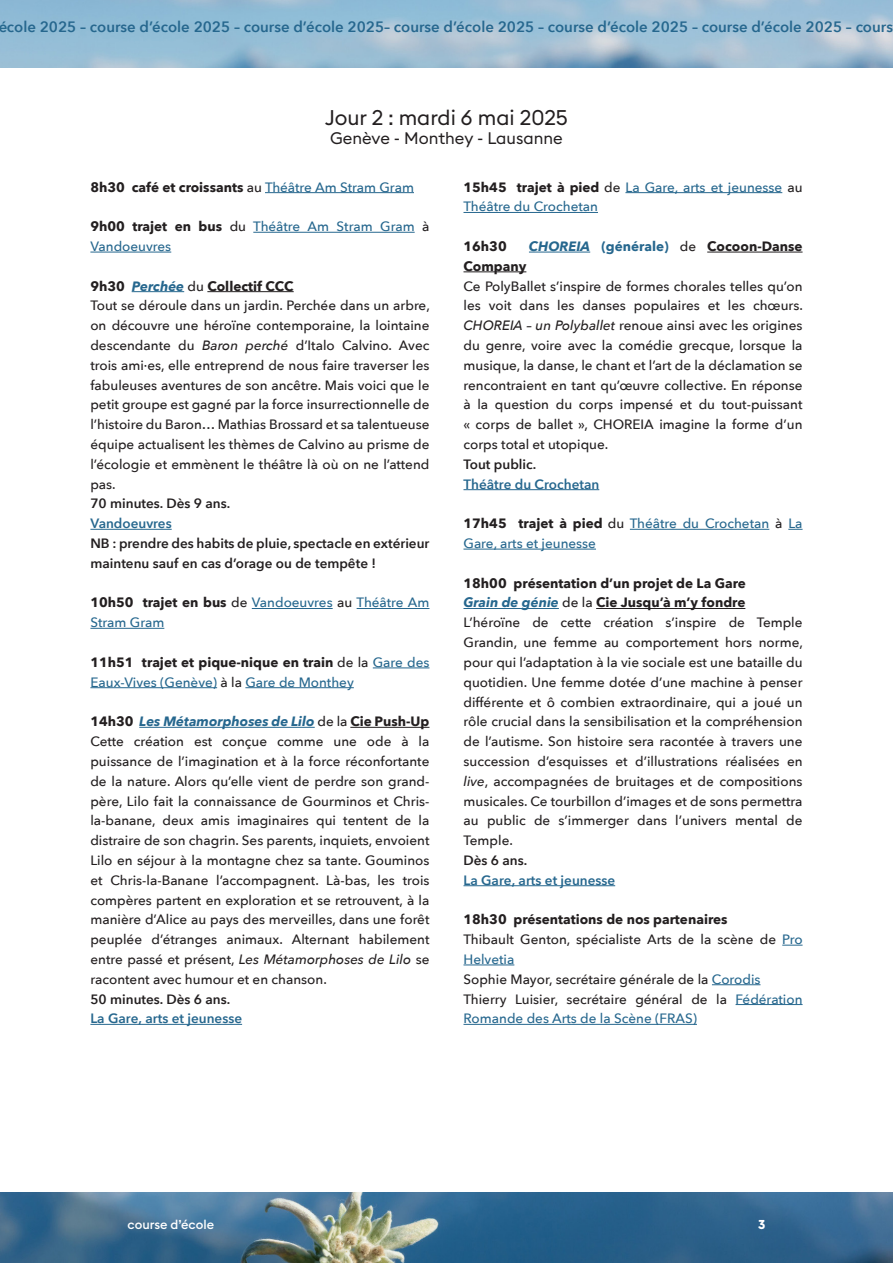
<style>
.page{position:relative;width:893px;height:1263px;background:#fff}
.page>*{position:absolute;margin:0;border:0;box-sizing:border-box;transform-origin:0 0}
.t1{font:21px "Euclid Square";color:#231f20}
.t2{font:16.5px "Euclid Square";color:#231f20}
.t3{font:600 15px "Avenir Next";color:#26678e}
.t4{font:500 13.5px/19.8px "Avenir Next";color:#231f20;text-align:justify}
.t5{font:500 13.5px/19.8px "Avenir Next";color:#26678e}
.t6{font:700 13.5px "Avenir Next";color:#231f20}
.t7{font:600 13.5px/19.8px "Avenir Next";color:#231f20}
.t8{font:600 13.5px "Avenir Next";color:#26678e}
.t9{font:italic 700 13.5px "Avenir Next";color:#26678e}
.t10{font:500 12.75px "Euclid Square";color:#fff}
.t11{font:700 12.75px "Euclid Square";color:#fff}
.s1{font-weight:500}
.s2{font-weight:500;color:#26678e}
.s3{font-weight:700;color:#231f20}
.s4{color:#231f20}
.s5{font-style:italic;color:#26678e}
.s6{font-style:italic}
.s7{font-style:normal;color:#231f20}
.s8{font-weight:500;font-style:normal;color:#231f20}
.s9{color:#26678e}
</style>
<div class="page">
<img style="left:0;top:0;width:893px;height:67px">
<img style="left:0;top:1192px;width:893px;height:71px">
<hr style="left:265px;top:192px;width:149px;height:1px;background:#26678e">
<hr style="left:253px;top:232px;width:162px;height:1px;background:#26678e">
<hr style="left:90px;top:252px;width:81px;height:1px;background:#26678e">
<hr style="left:132px;top:291px;width:52px;height:1px;background:#26678e">
<hr style="left:207px;top:291px;width:87px;height:1px;background:#231f20">
<hr style="left:90px;top:529px;width:82px;height:1px;background:#26678e">
<hr style="left:252px;top:608px;width:81px;height:1px;background:#26678e">
<hr style="left:357px;top:608px;width:72px;height:1px;background:#26678e">
<hr style="left:90px;top:628px;width:74px;height:1px;background:#26678e">
<hr style="left:373px;top:667px;width:56px;height:1px;background:#26678e">
<hr style="left:90px;top:687px;width:127px;height:1px;background:#26678e">
<hr style="left:245px;top:687px;width:109px;height:1px;background:#26678e">
<hr style="left:139px;top:727px;width:176px;height:1px;background:#26678e">
<hr style="left:350px;top:727px;width:79px;height:1px;background:#231f20">
<hr style="left:90px;top:1024px;width:152px;height:1px;background:#26678e">
<hr style="left:625px;top:192px;width:157px;height:1px;background:#26678e">
<hr style="left:463px;top:212px;width:135px;height:1px;background:#26678e">
<hr style="left:529px;top:252px;width:61px;height:1px;background:#26678e">
<hr style="left:707px;top:252px;width:96px;height:1px;background:#231f20">
<hr style="left:463px;top:271px;width:63px;height:1px;background:#231f20">
<hr style="left:463px;top:489px;width:136px;height:1px;background:#26678e">
<hr style="left:630px;top:529px;width:139px;height:1px;background:#26678e">
<svg style="left:788px;top:529px;width:15px;height:1px"></svg>
<hr style="left:463px;top:549px;width:133px;height:1px;background:#26678e">
<hr style="left:463px;top:608px;width:96px;height:1px;background:#26678e">
<hr style="left:596px;top:608px;width:149px;height:1px;background:#231f20">
<hr style="left:463px;top:885px;width:152px;height:1px;background:#26678e">
<svg style="left:782px;top:945px;width:21px;height:1px"></svg>
<hr style="left:463px;top:964px;width:51px;height:1px;background:#26678e">
<hr style="left:712px;top:984px;width:48px;height:1px;background:#26678e">
<hr style="left:736px;top:1004px;width:67px;height:1px;background:#26678e">
<hr style="left:463px;top:1024px;width:234px;height:1px;background:#26678e">
<p class="t3" style="left:-2px;top:14px;width:896px">école 2025 – course d’école 2025 – course d’école 2025– course d’école 2025 – course d’école 2025 – course d’école 2025 – cours</p>
<p class="t1" style="left:325px;top:104px;width:244px">Jour 2 : mardi 6 mai 2025</p>
<p class="t2" style="left:330px;top:128px;width:234px">Genève - Monthey - Lausanne</p>
<p class="t6" style="left:90px;top:175px;width:325px">8h30 café et croissants <span class="s1">au</span> <span class="s2">Théâtre Am Stram Gram</span></p>
<p class="t5" style="left:90px;top:216px;width:341px"><span class="s3">9h00 trajet en bus</span> <span class="s4">du</span> Théâtre Am Stram Gram <span class="s4">à<br></span>Vandoeuvres</p>
<p class="t6" style="left:90px;top:274px;width:205px">9h30 <span class="s5">Perchée</span> <span class="s1">du</span> Collectif CCC</p>
<p class="t4" style="left:90px;top:295px;width:341px">Tout se déroule dans un jardin. Perchée dans un arbre, on découvre une héroïne contemporaine, la lointaine descendante du <span class="s6">Baron perché</span> d’Italo Calvino. Avec trois ami·es, elle entreprend de nous faire traverser les fabuleuses aventures de son ancêtre. Mais voici que le petit groupe est gagné par la force insurrectionnelle de l’histoire du Baron… Mathias Brossard et sa talentueuse équipe actualisent les thèmes de Calvino au prisme de l’écologie et emmènent le théâtre là où on ne l’attend pas.</p>
<p class="t7" style="left:90px;top:493px;width:141px">70 minutes. Dès 9 ans.</p>
<p class="t8" style="left:90px;top:512px;width:83px">Vandoeuvres</p>
<p class="t7" style="left:90px;top:533px;width:341px">NB : prendre des habits de pluie, spectacle en extérieur maintenu sauf en cas d’orage ou de tempête !</p>
<p class="t5" style="left:90px;top:592px;width:341px"><span class="s3">10h50 trajet en bus</span> <span class="s4">de</span> Vandoeuvres <span class="s4">au</span> Théâtre Am<br>Stram Gram</p>
<p class="t5" style="left:90px;top:652px;width:341px"><span class="s3">11h51 trajet et pique-nique en train</span> <span class="s4">de la</span> Gare des<br>Eaux-Vives (Genève) <span class="s4">à la</span> Gare de Monthey</p>
<p class="t9" style="left:90px;top:710px;width:341px"><span class="s7">14h30</span> Les Métamorphoses de Lilo <span class="s8">de la</span> <span class="s7">Cie Push-Up</span></p>
<p class="t4" style="left:90px;top:731px;width:341px">Cette création est conçue comme une ode à la puissance de l’imagination et à la force réconfortante de la nature. Alors qu’elle vient de perdre son grand&shy;père, Lilo fait la connaissance de Gourminos et Chris&shy;la-banane, deux amis imaginaires qui tentent de la distraire de son chagrin. Ses parents, inquiets, envoient Lilo en séjour à la montagne chez sa tante. Gouminos et Chris-la-Banane l’accompagnent. Là-bas, les trois compères partent en exploration et se retrouvent, à la manière d’Alice au pays des merveilles, dans une forêt peuplée d’étranges animaux. Alternant habilement entre passé et présent, <span class="s6">Les Métamorphoses de Lilo</span> se racontent avec humour et en chanson.</p>
<p class="t7" style="left:90px;top:988px;width:141px">50 minutes. Dès 6 ans.</p>
<p class="t8" style="left:90px;top:1007px;width:153px">La Gare, arts et jeunesse</p>
<p class="t5" style="left:463px;top:177px;width:341px"><span class="s3">15h45 trajet à pied</span> <span class="s4">de</span> La Gare, arts et jeunesse <span class="s4">au<br></span>Théâtre du Crochetan</p>
<p class="t6" style="left:463px;top:235px;width:45px">16h30</p>
<p class="t6" style="left:529px;top:235px;width:275px"><span class="s5">CHOREIA</span> <span class="s9">(générale)</span> <span class="s1">de</span> Cocoon-Danse</p>
<p class="t6" style="left:463px;top:254px;width:64px">Company</p>
<p class="t4" style="left:463px;top:276px;width:341px">Ce PolyBallet s’inspire de formes chorales telles qu’on les voit dans les danses populaires et les chœurs.<br><span class="s6">CHOREIA – un Polyballet</span> renoue ainsi avec les origines du genre, voire avec la comédie grecque, lorsque la musique, la danse, le chant et l’art de la déclamation se rencontraient en tant qu’œuvre collective. En réponse à la question du corps impensé et du tout-puissant « corps de ballet », CHOREIA imagine la forme d’un corps total et utopique.</p>
<p class="t7" style="left:463px;top:454px;width:74px">Tout public.</p>
<p class="t8" style="left:463px;top:472px;width:137px">Théâtre du Crochetan</p>
<p class="t5" style="left:463px;top:513px;width:341px"><span class="s3">17h45 trajet à pied</span> <span class="s4">du</span> Théâtre du Crochetan <span class="s4">à</span> La<br>Gare, arts et jeunesse</p>
<p class="t6" style="left:463px;top:571px;width:284px">18h00 présentation d’un projet de La Gare</p>
<p class="t6" style="left:463px;top:591px;width:283px"><span class="s5">Grain de génie</span> <span class="s1">de la</span> Cie Jusqu’à m’y fondre</p>
<p class="t4" style="left:463px;top:612px;width:341px">L’héroïne de cette création s’inspire de Temple Grandin, une femme au comportement hors norme, pour qui l’adaptation à la vie sociale est une bataille du quotidien. Une femme dotée d’une machine à penser différente et ô combien extraordinaire, qui a joué un rôle crucial dans la sensibilisation et la compréhension de l’autisme. Son histoire sera racontée à travers une succession d’esquisses et d’illustrations réalisées en <span class="s6">live</span>, accompagnées de bruitages et de compositions musicales. Ce tourbillon d’images et de sons permettra au public de s’immerger dans l’univers mental de Temple.</p>
<p class="t7" style="left:463px;top:850px;width:65px">Dès 6 ans.</p>
<p class="t8" style="left:463px;top:868px;width:153px">La Gare, arts et jeunesse</p>
<p class="t6" style="left:463px;top:908px;width:265px">18h30 présentations de nos partenaires</p>
<p class="t4" style="left:463px;top:929px;width:341px">Thibault Genton, spécialiste Arts de la scène de <span class="s9">Pro<br>Helvetia</span></p>
<p class="t4" style="left:463px;top:969px;width:298px">Sophie Mayor, secrétaire générale de la <span class="s9">Corodis</span></p>
<p class="t5" style="left:463px;top:988px;width:341px"><span class="s4">Thierry Luisier, secrétaire général de la</span> Fédération<br>Romande des Arts de la Scène (FRAS)</p>
<p class="t10" style="left:128px;top:1216px;width:88px">course d’école</p>
<p class="t11" style="left:758px;top:1216px;width:9px">3</p>
</div>
